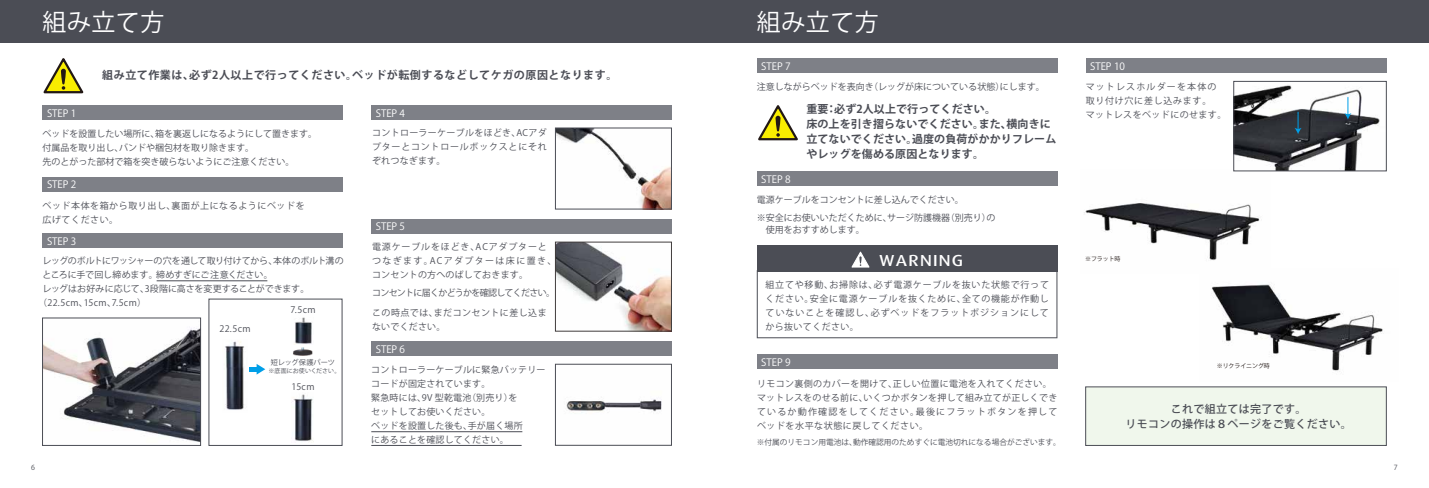
<style>
.page{position:relative;width:1429px;height:488px;background:#fff}
.page>*{position:absolute;margin:0;border:0;box-sizing:border-box;transform-origin:0 0}
.t1{font:24px "Koz Go Pro";letter-spacing:.02em;color:#fff}
.t2{font:500 expanded 16px "Dax OT";letter-spacing:.08em;color:#fff}
.t3{font:700 11px/15px "Koz Go Pro";letter-spacing:.01em;color:#4b4d55}
.t4{font:700 11px "Koz Go Pro";letter-spacing:.05em;color:#4b4d55}
.t5{font:500 11px/15px "Koz Go Pro";letter-spacing:.03em;color:#4b4d55;text-align:center}
.t6{font:10px "Koz Go Pro";color:#fff}
.t7{font:9px/14px "Koz Go Pro";letter-spacing:.02em;color:#4b4d55;text-align:justify}
.t8{font:9px/14px "Koz Go Pro";color:#4b4d55}
.t9{font:9px/14px "Koz Go Pro";letter-spacing:.04em;color:#4b4d55}
.t10{font:9px "Koz Go Pro";letter-spacing:-.015em;color:#4b4d55}
.t11{font:9px/14px "Koz Go Pro";letter-spacing:.09em;color:#4b4d55}
.t12{font:9px/14px "Koz Go Pro";letter-spacing:.08em;color:#4b4d55}
.t13{font:9px/14px "Koz Go Pro";letter-spacing:.06em;color:#4b4d55}
.t14{font:9px "Koz Go Pro";letter-spacing:-.035em;color:#4b4d55}
.t15{font:9px/14px "Koz Go Pro";letter-spacing:.05em;color:#4b4d55}
.t16{font:9px "Koz Go Pro";letter-spacing:-.08em;color:#4b4d55}
.t17{font:7.7px "Koz Go Pro";color:#4b4d55}
.t18{font:7.2px "Koz Go Pro";letter-spacing:-.015em;color:#4b4d55}
.t19{font:7px "Koz Go Pro";color:#4b4d55}
.t20{font:6px "Koz Go Pro";letter-spacing:-.02em;color:#221815}
.t21{font:6px "Koz Go Pro";letter-spacing:.005em;color:#4b4d55}
</style>
<div class="page">
<img style="left:44px;top:328px;width:155px;height:114px">
<div style="left:42px;top:317px;width:159px;height:128px;border:1px solid #4b4d55"></div>
<img style="left:557px;top:130px;width:113px;height:77px">
<div style="left:555px;top:128px;width:117px;height:81px;border:1px solid #4b4d55"></div>
<img style="left:566px;top:399px;width:96px;height:14px">
<div style="left:555px;top:364px;width:117px;height:81px;border:1px solid #4b4d55"></div>
<img style="left:1211px;top:284px;width:172px;height:88px">
<img style="left:1084px;top:171px;width:186px;height:90px">
<img style="left:225px;top:341px;width:19px;height:69px">
<img style="left:292px;top:394px;width:22px;height:48px">
<img style="left:293px;top:317px;width:20px;height:39px">
<div style="left:249px;top:366px;width:12px;height:5px;background:#009fe8"></div>
<svg style="left:257px;top:364px;width:8px;height:10px"></svg>
<div style="left:757px;top:171px;width:300px;height:15px;background:#7e8087"></div>
<div style="left:757px;top:354px;width:300px;height:14px;background:#7e8087"></div>
<div style="left:0;top:0;width:1429px;height:43px;background:#4b4d55"></div>
<svg style="left:758px;top:105px;width:40px;height:36px"></svg>
<div style="left:757px;top:58px;width:300px;height:15px;background:#7e8087"></div>
<div style="left:1085px;top:58px;width:301px;height:15px;background:#7e8087"></div>
<div style="left:43px;top:177px;width:300px;height:14px;background:#7e8087"></div>
<div style="left:43px;top:105px;width:300px;height:15px;background:#7e8087"></div>
<div style="left:43px;top:234px;width:300px;height:14px;background:#7e8087"></div>
<hr style="left:157px;top:280px;width:110px;height:1px;background:#4b4d55">
<svg style="left:43px;top:58px;width:41px;height:36px"></svg>
<img style="left:557px;top:244px;width:113px;height:85px">
<div style="left:371px;top:341px;width:301px;height:15px;background:#7e8087"></div>
<div style="left:371px;top:105px;width:301px;height:15px;background:#7e8087"></div>
<div style="left:371px;top:219px;width:301px;height:14px;background:#7e8087"></div>
<hr style="left:371px;top:431px;width:151px;height:1px;background:#4b4d55">
<hr style="left:371px;top:445px;width:151px;height:1px;background:#4b4d55">
<div style="left:555px;top:242px;width:117px;height:89px;border:1px solid #413d3d"></div>
<div style="left:757px;top:245px;width:300px;height:27px;background:#4b4d55"></div>
<svg style="left:757px;top:251px;width:300px;height:87px"></svg>
<div style="left:1085px;top:387px;width:301px;height:58px;background:#f0f7ec"></div>
<div style="left:1085px;top:386px;width:302px;height:60px;border:1px solid #4b4d55"></div>
<img style="left:1235px;top:85px;width:145px;height:84px">
<div style="left:1233px;top:81px;width:153px;height:90px;border:1px solid #4b4d55"></div>
<svg style="left:1344px;top:97px;width:7px;height:22px"></svg>
<svg style="left:1294px;top:112px;width:7px;height:22px"></svg>
<h1 class="t1" style="left:43px;top:7px;width:123px">組み立て方</h1>
<h1 class="t1" style="left:757px;top:7px;width:123px">組み立て方</h1>
<p class="t6" style="left:47px;top:107px;width:31px">STEP 1</p>
<p class="t4" style="left:102px;top:68px;width:517px">組み立て作業は、必ず2人以上で行ってください。ベッドが転倒するなどしてケガの原因となります。</p>
<p class="t6" style="left:376px;top:106px;width:31px">STEP 4</p>
<p class="t8" style="left:43px;top:127px;width:276px">ベッドを設置したい場所に、箱を裏返しになるようにして置きます。付属品を取り出し、バンドや梱包材を取り除きます。<br>先のとがった部材で箱を突き破らないようにご注意ください。</p>
<p class="t13" style="left:43px;top:199px;width:264px">ベッド本体を箱から取り出し、裏面が上になるようにベッドを広げてください。</p>
<p class="t6" style="left:47px;top:178px;width:31px">STEP 2</p>
<p class="t6" style="left:47px;top:235px;width:31px">STEP 3</p>
<p class="t14" style="left:43px;top:255px;width:303px">レッグのボルトにワッシャーの穴を通して取り付けてから、本体のボルト溝の</p>
<p class="t10" style="left:43px;top:269px;width:232px">ところに手で回し締めます。締めすぎにご注意ください。</p>
<p class="t10" style="left:43px;top:283px;width:268px">レッグはお好みに応じて、3段階に高さを変更することができます。</p>
<p class="t9" style="left:38px;top:296px;width:110px">（22.5cm、15cm、7.5cm）</p>
<p class="t7" style="left:291px;top:302px;width:26px">7.5cm</p>
<p class="t7" style="left:219px;top:322px;width:33px">22.5cm</p>
<p class="t18" style="left:271px;top:357px;width:66px">短レッグ保護パーツ</p>
<p class="t21" style="left:268px;top:367px;width:73px">※底面にお使いください。</p>
<p class="t7" style="left:292px;top:380px;width:24px">15cm</p>
<p class="t7" style="left:372px;top:126px;width:176px">コントローラーケーブルをほどき、ACアダプターとコントロールボックスとにそれぞれつなぎます。</p>
<p class="t6" style="left:376px;top:220px;width:31px">STEP 5</p>
<p class="t11" style="left:372px;top:239px;width:186px">電源ケーブルをほどき、ACアダプターとつなぎます。ACアダプターは床に置き、コンセントの方へのばしておきます。</p>
<p class="t16" style="left:372px;top:286px;width:184px">コンセントに届くかどうかを確認してください。</p>
<p class="t15" style="left:372px;top:305px;width:176px">この時点では、まだコンセントに差し込まないでください。</p>
<p class="t6" style="left:376px;top:343px;width:31px">STEP 6</p>
<p class="t7" style="left:371px;top:362px;width:176px;text-align:left">コントローラーケーブルに緊急バッテリーコードが固定されています。<br>緊急時には、9V 型乾電池（別売り）を<br>セットしてお使いください。<br>ベッドを設置した後も、手が届く場所<br>にあることを確認してください。</p>
<p class="t6" style="left:761px;top:59px;width:31px">STEP 7</p>
<p class="t6" style="left:1090px;top:59px;width:36px">STEP 10</p>
<p class="t3" style="left:806px;top:102px;width:251px">重要：必ず2人以上で行ってください。<br>床の上を引き摺らないでください。また、横向きに立てないでください。過度の負荷がかかりフレームやレッグを傷める原因となります。</p>
<p class="t12" style="left:1085px;top:80px;width:142px">マットレスホルダーを本体の取り付け穴に差し込みます。<br>マットレスをベッドにのせます。</p>
<p class="t8" style="left:757px;top:80px;width:289px">注意しながらベッドを表向き（レッグが床についている状態）にします。</p>
<p class="t6" style="left:761px;top:172px;width:31px">STEP 8</p>
<p class="t8" style="left:757px;top:191px;width:240px;line-height:18px">電源ケーブルをコンセントに差し込んでください。<br>※安全にお使いいただくために、サージ防護機器（別売り）の</p>
<p class="t8" style="left:757px;top:223px;width:109px">　使用をおすすめします。</p>
<h2 class="t2" style="left:879px;top:250px;width:86px">WARNING</h2>
<p class="t7" style="left:765px;top:278px;width:285px">組立てや移動、お掃除は、必ず電源ケーブルを抜いた状態で行ってください。安全に電源ケーブルを抜くために、全ての機能が作動していないことを確認し、必ずベッドをフラットポジションにしてから抜いてください。</p>
<p class="t6" style="left:761px;top:355px;width:31px">STEP 9</p>
<p class="t9" style="left:757px;top:376px;width:302px">リモコン裏側のカバーを開けて、正しい位置に電池を入れてください。マットレスをのせる前に、いくつかボタンを押して組み立てが正しくできているか動作確認をしてください。最後にフラットボタンを押してベッドを水平な状態に戻してください。</p>
<p class="t17" style="left:757px;top:437px;width:306px">※付属のリモコン用電池は、動作確認用のためすぐに電池切れになる場合がございます。</p>
<p class="t20" style="left:1085px;top:254px;width:37px">※フラット時</p>
<p class="t20" style="left:1217px;top:362px;width:55px">※リクライニング時</p>
<p class="t5" style="left:1125px;top:402px;width:228px">これで組立ては完了です。<br>リモコンの操作は８ページをご覧ください。</p>
<p class="t19" style="left:31px;top:463px;width:5px">6</p>
<p class="t19" style="left:1394px;top:463px;width:5px">7</p>
</div>
